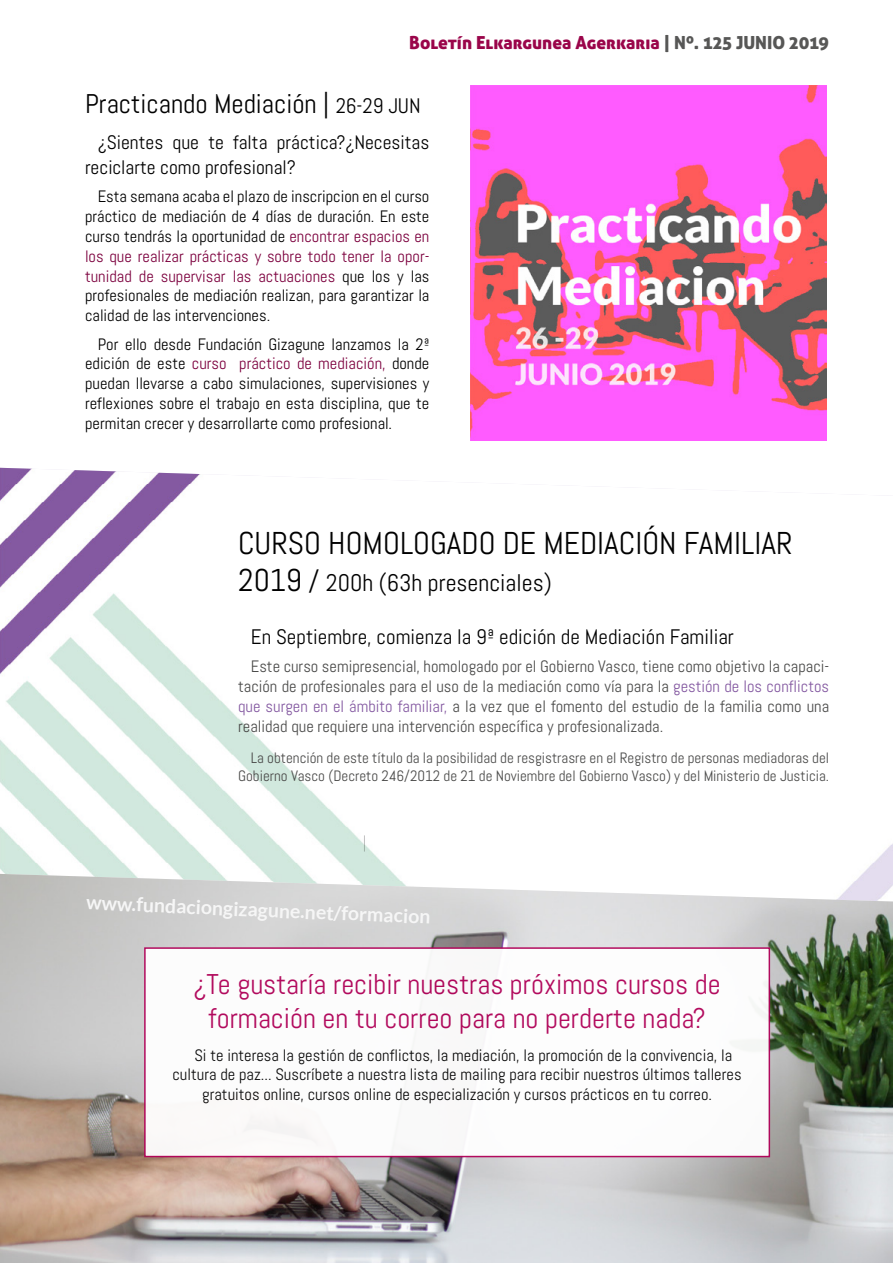
<style>
.page{position:relative;width:893px;height:1263px;background:#fff}
.page>*{position:absolute;margin:0;border:0;box-sizing:border-box;transform-origin:0 0}
.t1{font:31.5px "Abel";color:#000}
.t2{font:28.5px/34.2px "Abel";color:#b10058;text-align:center}
.t3{font:27px "Abel";color:#000}
.t4{font:24px "Abel";color:#000}
.t5{font:21px "Abel";color:#000}
.t6{font:19.5px/25.2px "Abel";color:#000}
.t7{font:700 19.5px "Lato";color:#f6f6f6}
.t8{font:18px "Aller Display";color:#9a054a}
.t9{font:16.5px/19.8px "Abel";color:#000;text-align:justify}
.t10{font:16.5px/19.8px "Abel";color:#4a4a49;text-align:justify}
.t11{font:15px/18px "Abel";color:#4a4a49;text-align:right}
.s1{color:#575756}
.s2{font-size:21px}
.s3{color:#7c003e}
.s4{font-size:31.5px}
.s5{font-size:28.5px}
.s6{color:#8459a1}
</style>
<div class="page">
<img style="left:0;top:468px;width:893px;height:406px">
<img style="left:0;top:874px;width:893px;height:389px">
<div style="left:145px;top:948px;width:624px;height:208px;background:#fff"></div>
<div style="left:144px;top:947px;width:626px;height:210px;border:2px solid #b10058"></div>
<img style="left:471px;top:85px;width:355px;height:355px">
<p class="t8" style="left:409px;top:31px;width:421px">Boletín Elkargunea Agerkaria <span class="s1">| Nº. 125 JUNIO 2019</span></p>
<h3 class="t3" style="left:85px;top:86px;width:337px">Practicando Mediación | <span class="s2">26-29 JUN</span></h3>
<p class="t6" style="left:85px;top:130px;width:346px;text-indent:13px">¿Sientes que te falta práctica?¿Necesitas reciclarte como profesional?</p>
<p class="t9" style="left:85px;top:187px;width:346px;text-indent:13px">Esta semana acaba el plazo de inscripcion en el curso práctico de mediación de 4 días de duración. En este curso tendrás la oportunidad de <span class="s3">encontrar espacios en los que realizar prácticas y sobre todo tener la opor&shy;tunidad de supervisar las actuaciones</span> que los y las profesionales de mediación realizan, para garantizar la calidad de las intervenciones.</p>
<p class="t9" style="left:85px;top:334px;width:346px;text-indent:13px">Por ello desde Fundación Gizagune lanzamos la 2ª edición de este <span class="s3">curso práctico de mediación,</span> donde puedan llevarse a cabo simulaciones, supervisiones y reflexiones sobre el trabajo en esta disciplina, que te permitan crecer y desarrollarte como profesional.</p>
<h1 class="t1" style="left:238px;top:523px;width:556px">CURSO HOMOLOGADO DE MEDIACIÓN FAMILIAR</h1>
<h3 class="t4" style="left:238px;top:568px;width:315px"><span class="s4">2019</span> <span class="s5">/</span> 200h (63h presenciales)</h3>
<p class="t5" style="left:251px;top:623px;width:485px">En Septiembre, comienza la 9ª edición de Mediación Familiar</p>
<p class="t10" style="left:238px;top:657px;width:593px;text-indent:13px">Este curso semipresencial, homologado por el Gobierno Vasco, tiene como objetivo la capaci&shy;tación de profesionales para el uso de la mediación como vía para la <span class="s6">gestión de los conflictos que surgen en el ámbito familiar,</span> a la vez que el fomento del estudio de la familia como una realidad que requiere una intervención específica y profesionalizada.</p>
<p class="t11" style="left:238px;top:748px;width:592px">La obtención de este título da la posibilidad de resgistrasre en el Registro de personas mediadoras del<br>Gobierno Vasco (Decreto 246/2012 de 21 de Noviembre del Gobierno Vasco) y del Ministerio de Justicia.</p>
<p class="t7" style="left:87px;top:892px;width:346px;rotate:2deg">www.fundaciongizagune.net/formacion</p>
<h2 class="t2" style="left:193px;top:967px;width:529px">¿Te gustaría recibir nuestras próximos cursos de formación en tu correo para no perderte nada?</h2>
<p class="t9" style="left:195px;top:1045px;width:539px">Si te interesa la gestión de conflictos, la mediación, la promoción de la convivencia, la</p>
<p class="t9" style="left:172px;top:1065px;width:571px">cultura de paz... Suscríbete a nuestra lista de mailing para recibir nuestros últimos talleres</p>
<p class="t9" style="left:202px;top:1084px;width:511px">gratuitos online, cursos online de especialización y cursos prácticos en tu correo.</p>
</div>
